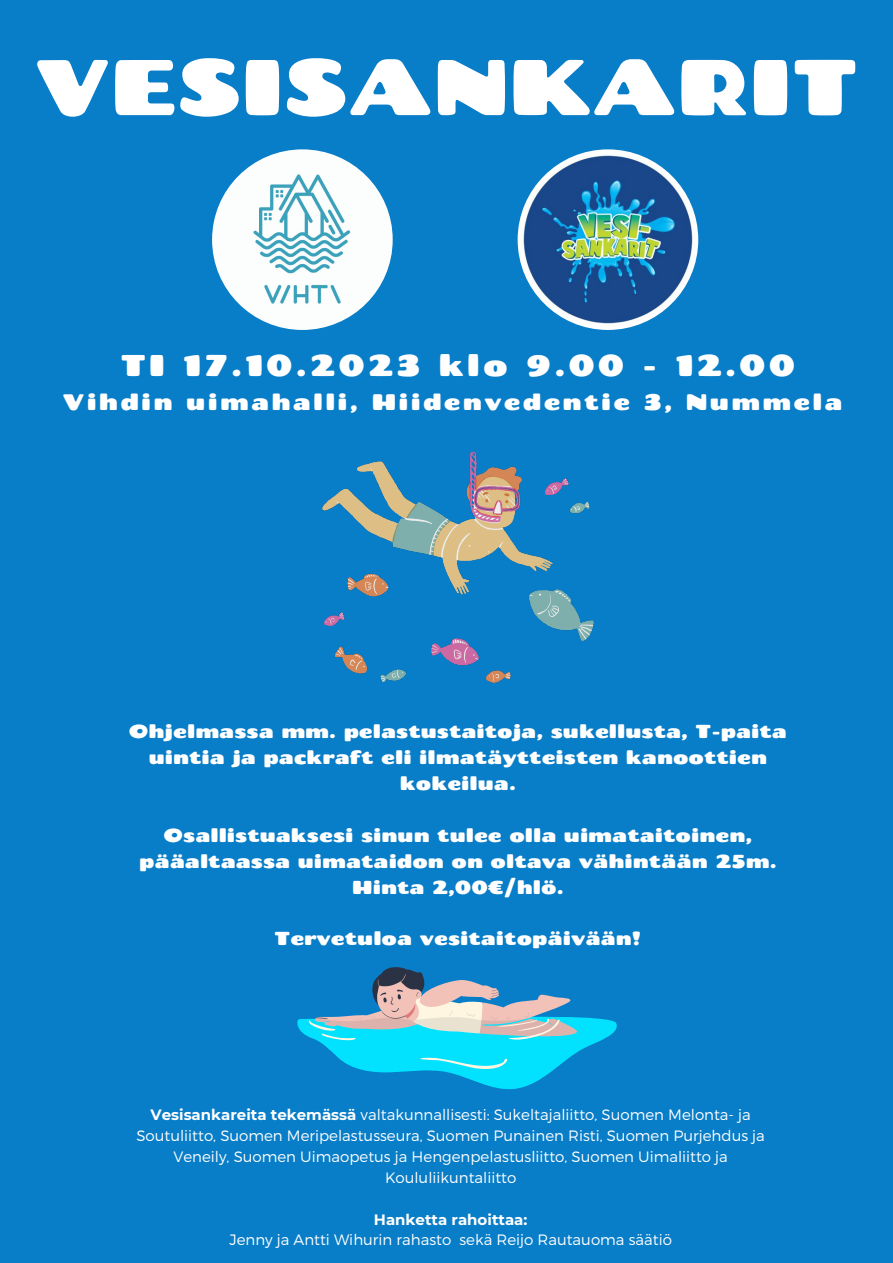
<style>
.page{position:relative;width:893px;height:1263px;background:#087dc8}
.page>*{position:absolute;margin:0;border:0;box-sizing:border-box;transform-origin:0 0}
.t1{font:78.75px "Chango";color:#fff}
.t2{font:30px "Chango";letter-spacing:.1em;color:#fff}
.t3{font:22.5px "Chango";letter-spacing:.1em;color:#fff}
.t4{font:18.75px/25.9px "Chango";color:#fff;text-align:center}
.t5{font:300 15px/20.9px "Montserrat";color:#fff;text-align:center}
.t6{font:700 15px "Montserrat";color:#fff}
.s1{font-weight:700}
</style>
<div class="page">
<svg style="left:297px;top:967px;width:320px;height:123px"></svg>
<img style="left:323px;top:452px;width:270px;height:230px">
<img style="left:212px;top:149px;width:181px;height:181px;border-radius:50%">
<img style="left:517px;top:149px;width:181px;height:181px;border-radius:50%">
<p class="t1" style="left:35px;top:37px;width:824px">VESISANKARIT</p>
<p class="t2" style="left:121px;top:346px;width:676px">TI 17.10.2023 klo 9.00 - 12.00</p>
<p class="t3" style="left:63px;top:387px;width:781px">Vihdin uimahalli, Hiidenvedentie 3, Nummela</p>
<p class="t4" style="left:129px;top:718px;width:659px">Ohjelmassa mm. pelastustaitoja, sukellusta, T-paita uintia ja packraft eli ilmatäytteisten kanoottien kokeilua.</p>
<p class="t4" style="left:139px;top:821px;width:639px">Osallistuaksesi sinun tulee olla uimataitoinen, pääaltaassa uimataidon on oltava vähintään 25m.</p>
<p class="t4" style="left:352px;top:873px;width:213px">Hinta 2,00€/hlö.</p>
<p class="t4" style="left:275px;top:925px;width:368px">Tervetuloa vesitaitopäivään!</p>
<p class="t5" style="left:136px;top:1104px;width:630px"><span class="s1">Vesisankareita tekemässä</span> valtakunnallisesti: Sukeltajaliitto, Suomen Melonta- ja Soutuliitto, Suomen Meripelastusseura, Suomen Punainen Risti, Suomen Purjehdus ja Veneily, Suomen Uimaopetus ja Hengenpelastusliitto, Suomen Uimaliitto ja Koululiikuntaliitto</p>
<p class="t6" style="left:374px;top:1210px;width:155px">Hanketta rahoittaa:</p>
<p class="t5" style="left:229px;top:1229px;width:444px">Jenny ja Antti Wihurin rahasto sekä Reijo Rautauoma säätiö</p>
</div>
